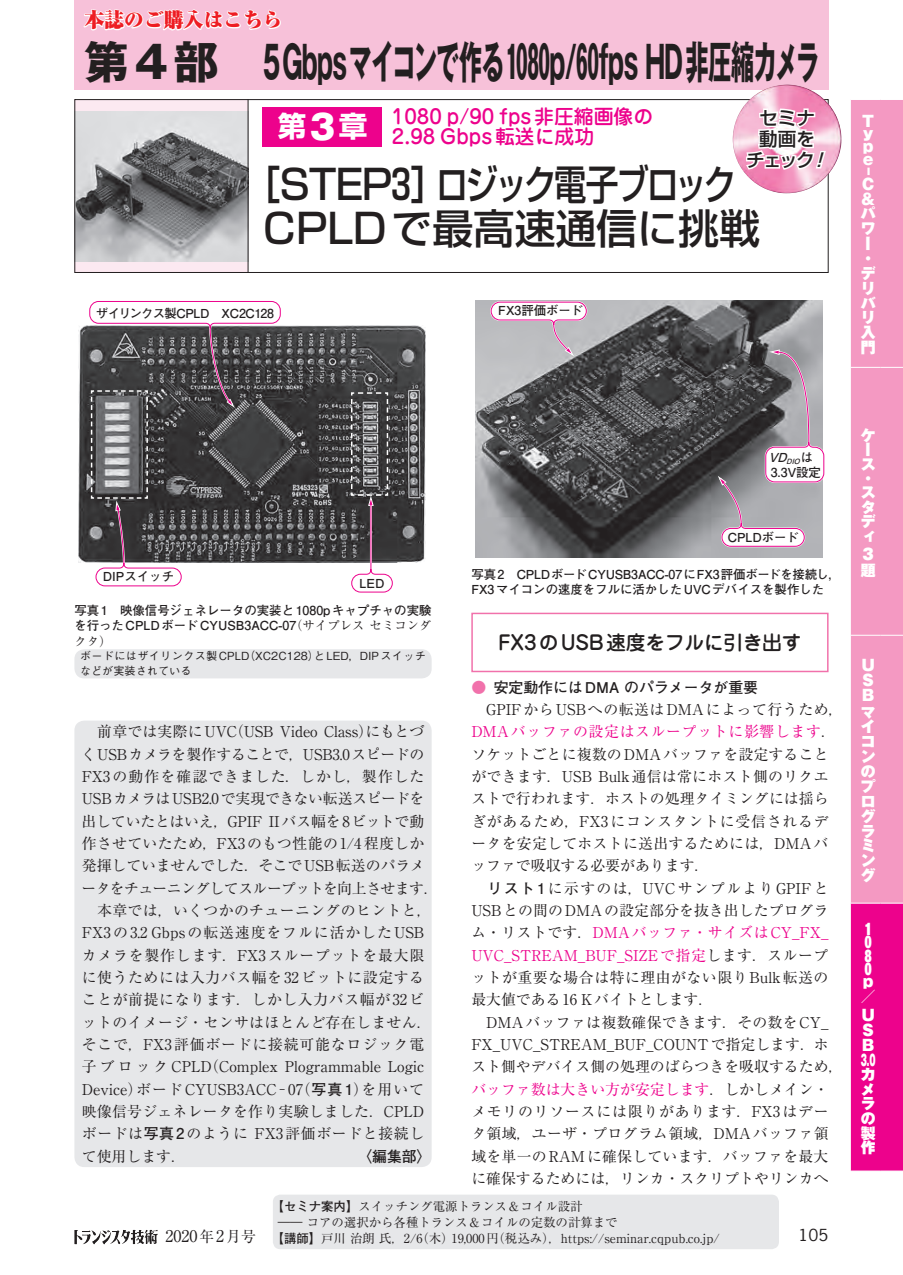
<style>
.page{position:relative;width:903px;height:1275px;background:#fff}
.page>*{position:absolute;margin:0;border:0;box-sizing:border-box;transform-origin:0 0}
.t1{font:700 44.62px "Gothic MB101 Pr 6";letter-spacing:-.025em;color:#231f20}
.t2{font:500 40.95px/43.4px "Shin Go Pr 6";letter-spacing:-.015em;color:#231f20;text-align:center}
.t3{font:700 28.53px "Shin Go Pr 6";color:#fff}
.t4{font:500 19.78px/19.8px "Jun 34 Pro";color:#ed028c}
.t5{font:500 19.78px "Jun 34 Pro";letter-spacing:-.015em;color:#231f20}
.t6{font:900 19.78px "Ryumin Pr 6";color:#ee1d23}
.t7{font:500 18.55px/21px "Shin Go Pr 6";color:#231f20;text-align:center}
.t8{font:16.1px "Ryumin Pr 6";color:#231f20}
.t9{font:15.58px "News Gothic Std";color:#231f20;scale:1.11 1}
.t10{font:14.88px/22.4px "Ryumin Pr 6";letter-spacing:.015em;color:#231f20}
.t11{font:900 14.88px/14.9px "Gothic MB101 Pr 6";color:#fff}
.t12{font:700 14.88px "Futo Go B101 Pr 6";color:#231f20}
.t13{font:700 12.42px/15.6px "Futo Go B101 Pr 6";color:#231f20}
.t14{font:12.42px "Ryumin Pr 6";color:#231f20}
.t15{font:12.42px/14.9px "Futo Go B101 Pr 6 Bold 90 pv RKSJ H";color:#231f20}
.t16{font:12.42px "Futo Go B101 Pr 6 Bold 90 pv RKSJ H";letter-spacing:-.04em;color:#231f20}
.t17{font:500 11.2px/14.3px "Gothic BBB Pr 6";color:#231f20}
.t18{font:italic 7.17px "Futo Go B101 Pr 6 Bold 90 pv RKSJ H";color:#231f20}
.s1{font-family:"Gothic MB101 Pr 6";font-weight:800;font-size:33.43px}
.s2{font-style:italic}
.s3{font-family:"Ryumin Pr 6";font-weight:400}
.s4{color:#f171ab}
.s5{color:#ed028c}
.s6{font-family:"Futo Go B101 Pr 6";font-weight:700}
.s7{font-size:14.88px}
</style>
<div class="page">
<div style="left:74px;top:649px;width:358px;height:29px;background:#e6e7e9;border-radius:10px"></div>
<img style="left:79px;top:325px;width:347px;height:238px">
<svg style="left:88px;top:325px;width:306px;height:262px;background:#59595a"></svg>
<svg style="left:350px;top:392px;width:43px;height:201px;background:#6f6a6e"></svg>
<svg style="left:89px;top:301px;width:192px;height:285px;background:#6d6a6d"></svg>
<img style="left:475px;top:300px;width:348px;height:258px">
<svg style="left:489px;top:300px;width:336px;height:248px;background:#606062"></svg>
<svg style="left:720px;top:351px;width:104px;height:196px"></svg>
<svg style="left:490px;top:301px;width:97px;height:52px"></svg>
<div style="left:74px;top:721px;width:358px;height:446px;background:#e6e7e9;border-radius:10px"></div>
<div style="left:471px;top:613px;width:357px;height:59px;border:1px solid #f171ab"></div>
<div style="left:273px;top:1195px;width:506px;height:54px;background:#e6e7e9;border-radius:7px"></div>
<div style="left:74px;top:0;width:754px;height:89px;background:#f7c1d9"></div>
<div style="left:74px;top:99px;width:174px;height:174px;background:#fce9f1"></div>
<img style="left:76px;top:111px;width:172px;height:150px">
<div style="left:74px;top:99px;width:754px;height:174px;border:1px solid #231f20"></div>
<hr style="left:248px;top:99px;width:1px;height:174px;background:#231f20">
<div style="left:263px;top:107px;width:119px;height:39px;background:#ed028c"></div>
<img style="left:733px;top:84px;width:108px;height:109px;border-radius:54px">
<svg style="left:744px;top:107px;width:84px;height:65px"></svg>
<img style="left:144px;top:1229px;width:14px;height:15px">
<svg style="left:851px;top:99px;width:52px;height:1072px;background:#f273b4"></svg>
<svg style="left:83px;top:9px;width:198px;height:22px"></svg>
<h3 class="t6" style="left:84px;top:4px;width:200px">本誌のご購入はこちら</h3>
<h1 class="t1" style="left:84px;top:25px;width:736px">第4部　5Gbpsマイコンで作る1080p/60fps HD非圧縮カメラ</h1>
<h3 class="t3" style="left:278px;top:104px;width:91px">第<span class="s1">3</span>章</h3>
<h3 class="t4" style="left:392px;top:105px;width:263px">1080 p/90 fps非圧縮画像の<br>2.98 Gbps転送に成功</h3>
<p class="t7" style="left:746px;top:106px;width:91px">セミナ<br>動画を<br>チェック<span class="s2">！</span></p>
<h2 class="t2" style="left:241px;top:161px;width:520px">［STEP3］ロジック電子ブロック<br>CPLDで最高速通信に挑戦</h2>
<p class="t16" style="left:96px;top:303px;width:180px">ザイリンクス製CPLD　XC2C128</p>
<p class="t15" style="left:103px;top:569px;width:73px">DIPスイッチ</p>
<p class="t15" style="left:360px;top:575px;width:26px">LED</p>
<p class="t15" style="left:498px;top:303px;width:87px">FX3評価ボード</p>
<p class="t15" style="left:771px;top:449px;width:52px">　　 は<br>3.3V設定</p>
<p class="t18" style="left:769px;top:456px;width:35px"><sup>VD</sup>DIO</p>
<p class="t15" style="left:728px;top:529px;width:73px">CPLDボード</p>
<p class="t13" style="left:471px;top:566px;width:371px">写真2　CPLDボードCYUSB3ACC-07にFX3評価ボードを接続し，<br>FX3マイコンの速度をフルに活かしたUVCデバイスを製作した</p>
<p class="t13" style="left:74px;top:602px;width:359px">写真1　映像信号ジェネレータの実装と1080pキャプチャの実験を行ったCPLDボードCYUSB3ACC-07<span class="s3">（サイプレス セミコンダ</span></p>
<p class="t14" style="left:74px;top:631px;width:39px">クタ）</p>
<p class="t17" style="left:80px;top:648px;width:348px">ボードにはザイリンクス製 CPLD（XC2C128）と LED，DIPスイッチなどが実装されている</p>
<h3 class="t5" style="left:498px;top:627px;width:305px">FX3のUSB速度をフルに引き出す</h3>
<p class="t12" style="left:471px;top:675px;width:288px"><span class="s4">●</span> 安定動作にはDMA のパラメータが重要</p>
<p class="t10" style="left:471px;top:697px;width:374px">　GPIFからUSBへの転送はDMAによって行うため，<br><span class="s5">DMAバッファの設定はスループットに影響します</span>．ソケットごとに複数のDMAバッファを設定することができます．USB Bulk通信は常にホスト側のリクエストで行われます．ホストの処理タイミングには揺らぎがあるため，FX3にコンスタントに受信されるデータを安定してホストに送出するためには，DMAバッファで吸収する必要があります．</p>
<p class="t10" style="left:471px;top:876px;width:374px;text-indent:16px"><span class="s6">リスト1</span>に示すのは，UVCサンプルよりGPIFと<br>USBとの間のDMAの設定部分を抜き出したプログラム・リストです．<span class="s5">DMAバッファ・サイズはCY_FX_<br>UVC_STREAM_BUF_SIZEで指定</span>します．スループットが重要な場合は特に理由がない限りBulk転送の最大値である16 Kバイトとします．<br>　DMAバッファは複数確保できます．その数をCY_<br>FX_UVC_STREAM_BUF_COUNTで指定します．ホスト側やデバイス側の処理のばらつきを吸収するため，<span class="s5">バッファ数は大きい方が安定します</span>．しかしメイン・メモリのリソースには限りがあります．FX3はデータ領域，ユーザ・プログラム領域，DMAバッファ領域を単一のRAMに確保しています．バッファを最大に確保するためには，リンカ・スクリプトやリンカへ</p>
<p class="t14" style="left:272px;top:1196px;width:312px">【<span class="s6">セミナ案内</span>】スイッチング電源トランス&amp;コイル設計</p>
<p class="t14" style="left:278px;top:1212px;width:341px">―― コアの選択から各種トランス&amp;コイルの定数の計算まで</p>
<p class="t14" style="left:272px;top:1228px;width:449px">【<span class="s6">講師</span>】戸川 治朗 氏，2/6（木）19,000円（税込み），https://seminar.cqpub.co.jp/</p>
<p class="t10" style="left:81px;top:720px;width:359px">　前章では実際にUVC（USB Video Class）にもとづくUSBカメラを製作することで，USB3.0スピードの<br>FX3の動作を確認できました．しかし，製作した<br>USBカメラはUSB2.0で実現できない転送スピードを出していたとはいえ，GPIF IIバス幅を8ビットで動作させていたため，FX3のもつ性能の1/4程度しか発揮していませんでした．そこでUSB転送のパラメータをチューニングしてスループットを向上させます．　本章では，いくつかのチューニングのヒントと，<br>FX3の3.2 Gbpsの転送速度をフルに活かしたUSBカメラを製作します．FX3スループットを最大限に使うためには入力バス幅を32ビットに設定することが前提になります．しかし入力バス幅が32ビットのイメージ・センサはほとんど存在しません．そこで，FX3評価ボードに接続可能なロジック電子ブロック CPLD（Complex Plogrammable Logic<br>Device）ボードCYUSB3ACC−07（<span class="s6">写真1</span>）を用いて映像信号ジェネレータを作り実験しました．CPLDボードは<span class="s6">写真2</span>のように FX3評価ボードと接続して使用します．</p>
<p class="t12" style="left:357px;top:1144px;width:76px">〈編集部〉</p>
<p class="t8" style="left:165px;top:1224px;width:92px">2020<span class="s7">年</span>2<span class="s7">月号</span></p>
<p class="t9" style="left:798px;top:1225px;width:29px">105</p>
<p class="t11" style="left:861px;top:115px;width:15px;line-height:12.4px">T y p e－<br>C</p>
<p class="t11" style="left:861px;top:191px;width:16px">＆パワー・デリバリ入門</p>
<p class="t11" style="left:861px;top:427px;width:16px;line-height:14.3px">ケース・スタディ</p>
<p class="t11" style="left:861px;top:545px;width:16px;line-height:16.3px">3題</p>
<p class="t11" style="left:862px;top:657px;width:14px;text-align:justify">U S B</p>
<p class="t11" style="left:861px;top:704px;width:16px">マイコンのプログラミング</p>
<p class="t11" style="left:864px;top:922px;width:9px;line-height:13.5px;text-align:justify">1<br>0<br>8<br>0</p>
<p class="t11" style="left:861px;top:973px;width:16px;line-height:15.6px">p／</p>
<p class="t11" style="left:861px;top:1007px;width:17px">U<br>S<br>B<br>3.0カメラの製作</p>
</div>
